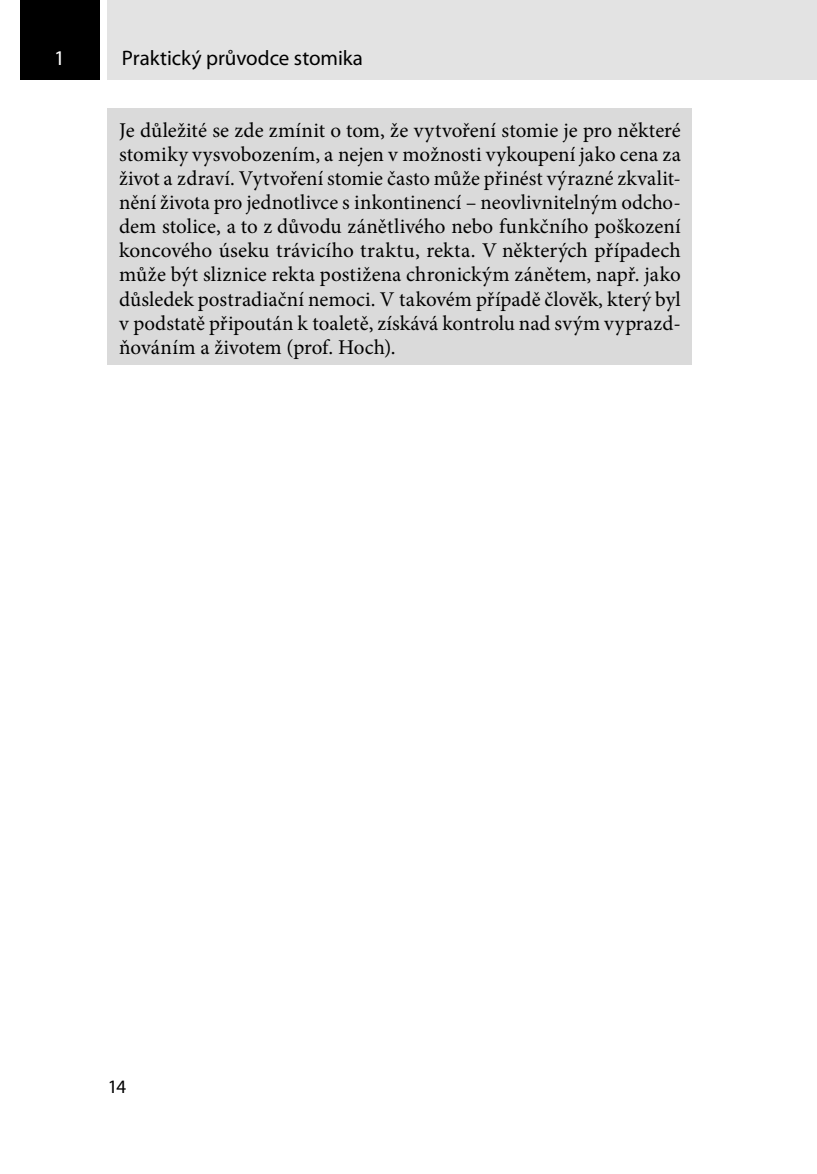
<style>
.page{position:relative;width:817px;height:1174px;background:#fff}
.page>*{position:absolute;margin:0;border:0;box-sizing:border-box;transform-origin:0 0}
.text_podsedeny_1{font:21px/24px "Minion Pro";color:#000;text-align:justify}
.t1{font:21px "Myriad Pro";color:#000}
.t2{font:21px "Myriad Pro";color:#fff}
.t3{font:19px "Myriad Pro";color:#000}
</style>
<div class="page">
<div style="left:20px;top:0;width:79px;height:79px;background:#000"></div>
<div style="left:108px;top:0;width:708px;height:79px;background:#e3e3e3"></div>
<div style="left:108px;top:108px;width:584px;height:257px;background:#dadada"></div>
<p class="t2" style="left:54px;top:45px;width:12px">1</p>
<p class="t1" style="left:122px;top:45px;width:242px">Praktický průvodce stomika</p>
<p class="text_podsedeny_1" style="left:119px;top:119px;width:563px">Je důležité se zde zmínit o tom, že vytvoření stomie je pro některé stomiky vysvobozením, a nejen v možnosti vykoupení jako cena za život a zdraví. Vytvoření stomie často může přinést výrazné zkvalit&shy;nění života pro jednotlivce s inkontinencí – neovlivnitelným odcho&shy;dem stolice, a to z důvodu zánětlivého nebo funkčního poškození koncového úseku trávicího traktu, rekta. V některých případech může být sliznice rekta postižena chronickým zánětem, např. jako důsledek postradiační nemoci. V takovém případě člověk, který byl v podstatě připoután k toaletě, získává kontrolu nad svým vyprazd&shy;ňováním a životem (prof. Hoch).</p>
<p class="t3" style="left:108px;top:1074px;width:20px">14</p>
</div>
